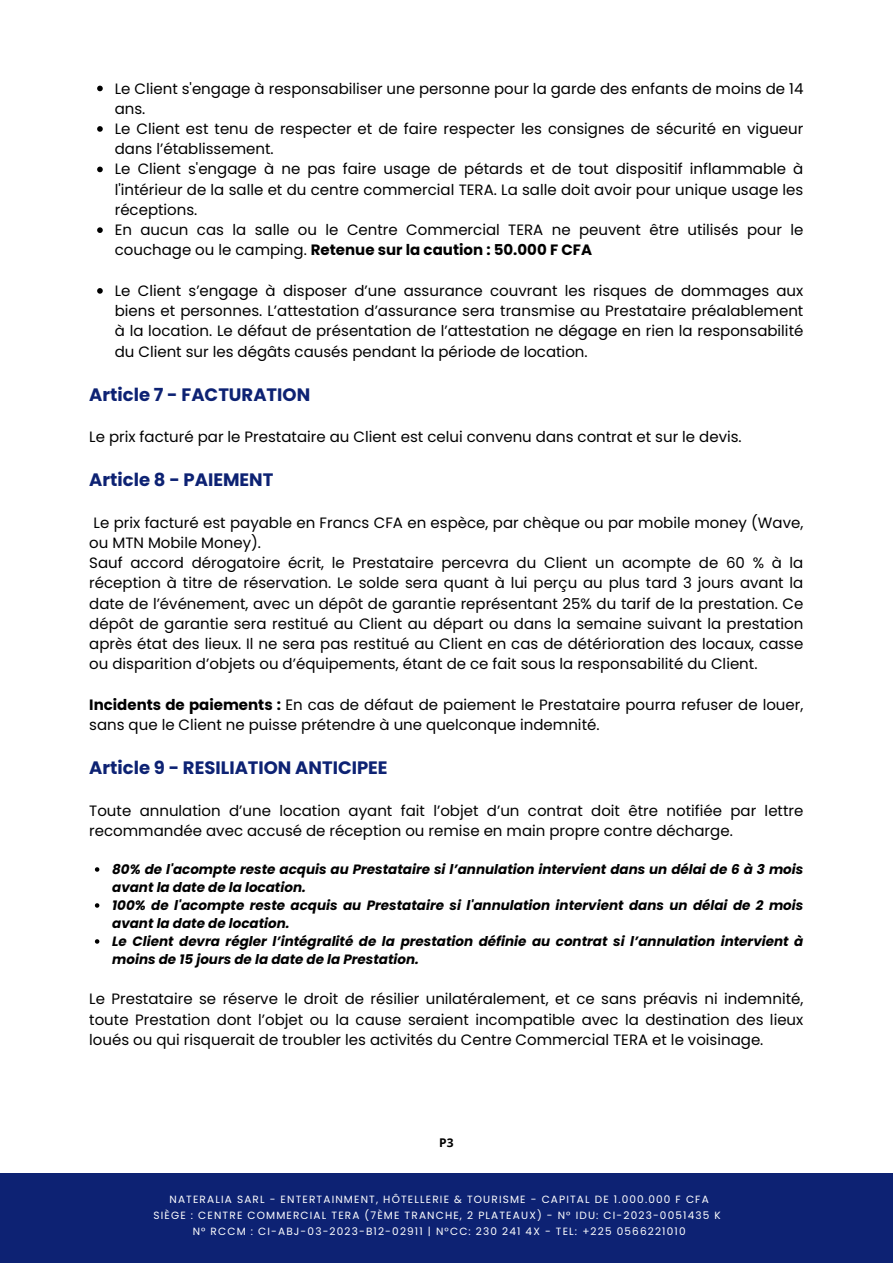
<style>
.page{position:relative;width:893px;height:1264px;background:#fff}
.page>*{position:absolute;margin:0;border:0;box-sizing:border-box;transform-origin:0 0}
.t1{font:700 18px "Poppins";color:#0d2273}
.t2{font:15px/20.2px "Poppins";color:#000}
.t3{font:italic 700 13.5px/18px "Poppins";color:#000}
.t4{font:700 12px "Open Sans";color:#000}
.t5{font:10.5px "Poppins";letter-spacing:.11em;color:#fff}
.s1{font-weight:700}
</style>
<div class="page">
<svg style="left:97px;top:86px;width:6px;height:5px"></svg>
<svg style="left:97px;top:126px;width:6px;height:6px"></svg>
<svg style="left:97px;top:167px;width:6px;height:5px"></svg>
<svg style="left:97px;top:227px;width:6px;height:6px"></svg>
<svg style="left:97px;top:288px;width:6px;height:6px"></svg>
<svg style="left:95px;top:867px;width:4px;height:4px"></svg>
<svg style="left:95px;top:903px;width:4px;height:4px"></svg>
<svg style="left:95px;top:939px;width:4px;height:4px"></svg>
<div style="left:0;top:1173px;width:892px;height:89px;background:#0d2273"></div>
<p class="t2" style="left:115px;top:78px;width:690px">Le Client s'engage à responsabiliser une personne pour la garde des enfants de moins de 14 ans.</p>
<p class="t2" style="left:115px;top:119px;width:690px">Le Client est tenu de respecter et de faire respecter les consignes de sécurité en vigueur dans l’établissement.</p>
<p class="t2" style="left:115px;top:159px;width:690px;text-align:justify">Le Client s'engage à ne pas faire usage de pétards et de tout dispositif inflammable à l'intérieur de la salle et du centre commercial TERA. La salle doit avoir pour unique usage les réceptions.</p>
<p class="t2" style="left:115px;top:220px;width:690px">En aucun cas la salle ou le Centre Commercial TERA ne peuvent être utilisés pour le couchage ou le camping. <span class="s1">Retenue sur la caution : 50.000 F CFA</span></p>
<p class="t2" style="left:115px;top:280px;width:690px;text-align:justify">Le Client s’engage à disposer d’une assurance couvrant les risques de dommages aux biens et personnes. L’attestation d’assurance sera transmise au Prestataire préalablement à la location. Le défaut de présentation de l’attestation ne dégage en rien la responsabilité du Client sur les dégâts causés pendant la période de location.</p>
<p class="t1" style="left:89px;top:381px;width:222px">Article 7 - FACTURATION</p>
<p class="t2" style="left:89px;top:427px;width:654px">Le prix facturé par le Prestataire au Client est celui convenu dans contrat et sur le devis.</p>
<p class="t1" style="left:89px;top:467px;width:186px">Article 8 - PAIEMENT</p>
<p class="t2" style="left:89px;top:512px;width:715px">Le prix facturé est payable en Francs CFA en espèce, par chèque ou par mobile money (Wave, ou MTN Mobile Money).</p>
<p class="t2" style="left:89px;top:552px;width:715px;text-align:justify">Sauf accord dérogatoire écrit, le Prestataire percevra du Client un acompte de 60 % à la réception à titre de réservation. Le solde sera quant à lui perçu au plus tard 3 jours avant la date de l’événement, avec un dépôt de garantie représentant 25% du tarif de la prestation. Ce dépôt de garantie sera restitué au Client au départ ou dans la semaine suivant la prestation après état des lieux. Il ne sera pas restitué au Client en cas de détérioration des locaux, casse ou disparition d’objets ou d’équipements, étant de ce fait sous la responsabilité du Client.</p>
<p class="t2" style="left:89px;top:694px;width:715px"><span class="s1">Incidents de paiements :</span> En cas de défaut de paiement le Prestataire pourra refuser de louer, sans que le Client ne puisse prétendre à une quelconque indemnité.</p>
<p class="t1" style="left:89px;top:755px;width:300px">Article 9 - RESILIATION ANTICIPEE</p>
<p class="t2" style="left:89px;top:800px;width:715px">Toute annulation d’une location ayant fait l’objet d’un contrat doit être notifiée par lettre recommandée avec accusé de réception ou remise en main propre contre décharge.</p>
<p class="t3" style="left:112px;top:860px;width:692px">80% de l'acompte reste acquis au Prestataire si l’annulation intervient dans un délai de 6 à 3 mois avant la date de la location.</p>
<p class="t3" style="left:112px;top:896px;width:692px">100% de l'acompte reste acquis au Prestataire si l'annulation intervient dans un délai de 2 mois avant la date de location.</p>
<p class="t3" style="left:112px;top:932px;width:692px">Le Client devra régler l’intégralité de la prestation définie au contrat si l’annulation intervient à moins de 15 jours de la date de la Prestation.</p>
<p class="t2" style="left:89px;top:989px;width:715px;text-align:justify">Le Prestataire se réserve le droit de résilier unilatéralement, et ce sans préavis ni indemnité, toute Prestation dont l’objet ou la cause seraient incompatible avec la destination des lieux loués ou qui risquerait de troubler les activités du Centre Commercial TERA et le voisinage.</p>
<p class="t4" style="left:439px;top:1133px;width:16px">P3</p>
<p class="t5" style="left:169px;top:1192px;width:540px">NATERALIA SARL - ENTERTAINMENT, HÔTELLERIE &amp; TOURISME - CAPITAL DE 1.000.000 F CFA</p>
<p class="t5" style="left:153px;top:1207px;width:568px">SIÈGE : CENTRE COMMERCIAL TERA (7ÈME TRANCHE, 2 PLATEAUX) - N° IDU: CI-2023-0051435 K</p>
<p class="t5" style="left:193px;top:1223px;width:494px">N° RCCM : CI-ABJ-03-2023-B12-02911 | N°CC: 230 241 4X - TEL: +225 0566221010</p>
</div>
